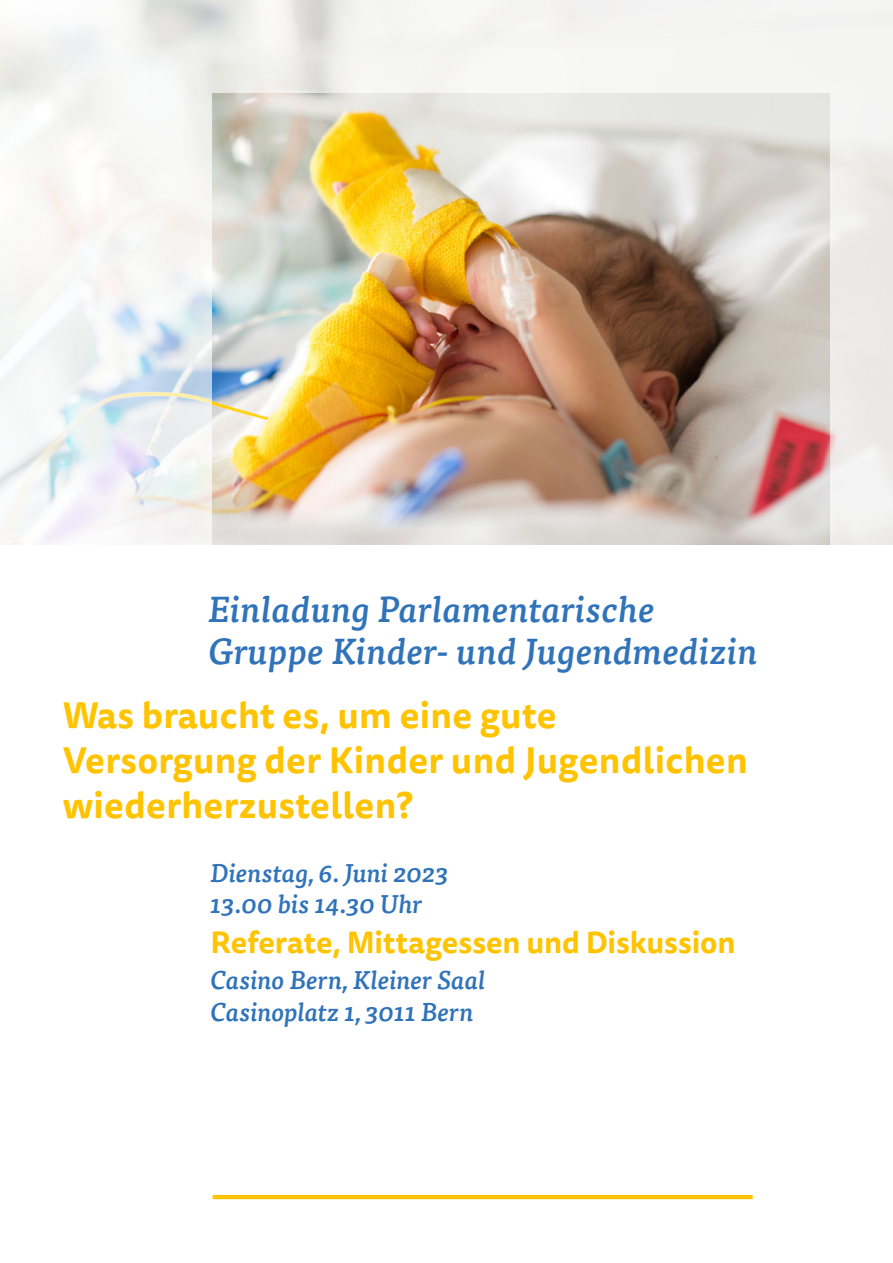
<style>
.page{position:relative;width:893px;height:1263px;background:#fff}
.page>*{position:absolute;margin:0;border:0;box-sizing:border-box;transform-origin:0 0}
.t1{font:700 36px/45px "Tisa Sans Pro";letter-spacing:.01em;color:#ffc300}
.t2{font:italic 500 36px/42px "Tisa Pro";letter-spacing:.01em;color:#3073b9}
.t3{font:700 30px "Tisa Sans Pro";letter-spacing:-.005em;color:#ffc300}
.t4{font:italic 500 25.5px/31.5px "Tisa Pro";color:#3073b9}
</style>
<div class="page">
<img style="left:0;top:0;width:893px;height:544px">
<img style="left:213px;top:94px;width:616px;height:450px">
<hr style="left:213px;top:1195px;width:540px;height:4px;background:#ffc300">
<h1 class="t2" style="left:208px;top:586px;width:551px">Einladung Parlamentarische<br>Gruppe Kinder- und Jugendmedizin</h1>
<h1 class="t1" style="left:63px;top:693px;width:687px">Was braucht es, um eine gute<br>Versorgung der Kinder und Jugendlichen wiederherzustellen?</h1>
<p class="t4" style="left:210px;top:856px;width:240px">Dienstag, 6. Juni 2023<br>13.00 bis 14.30 Uhr</p>
<p class="t3" style="left:210px;top:921px;width:526px">Referate, Mittagessen und Diskussion</p>
<p class="t4" style="left:210px;top:963px;width:277px">Casino Bern, Kleiner Saal<br>Casinoplatz 1, 3011 Bern</p>
</div>
